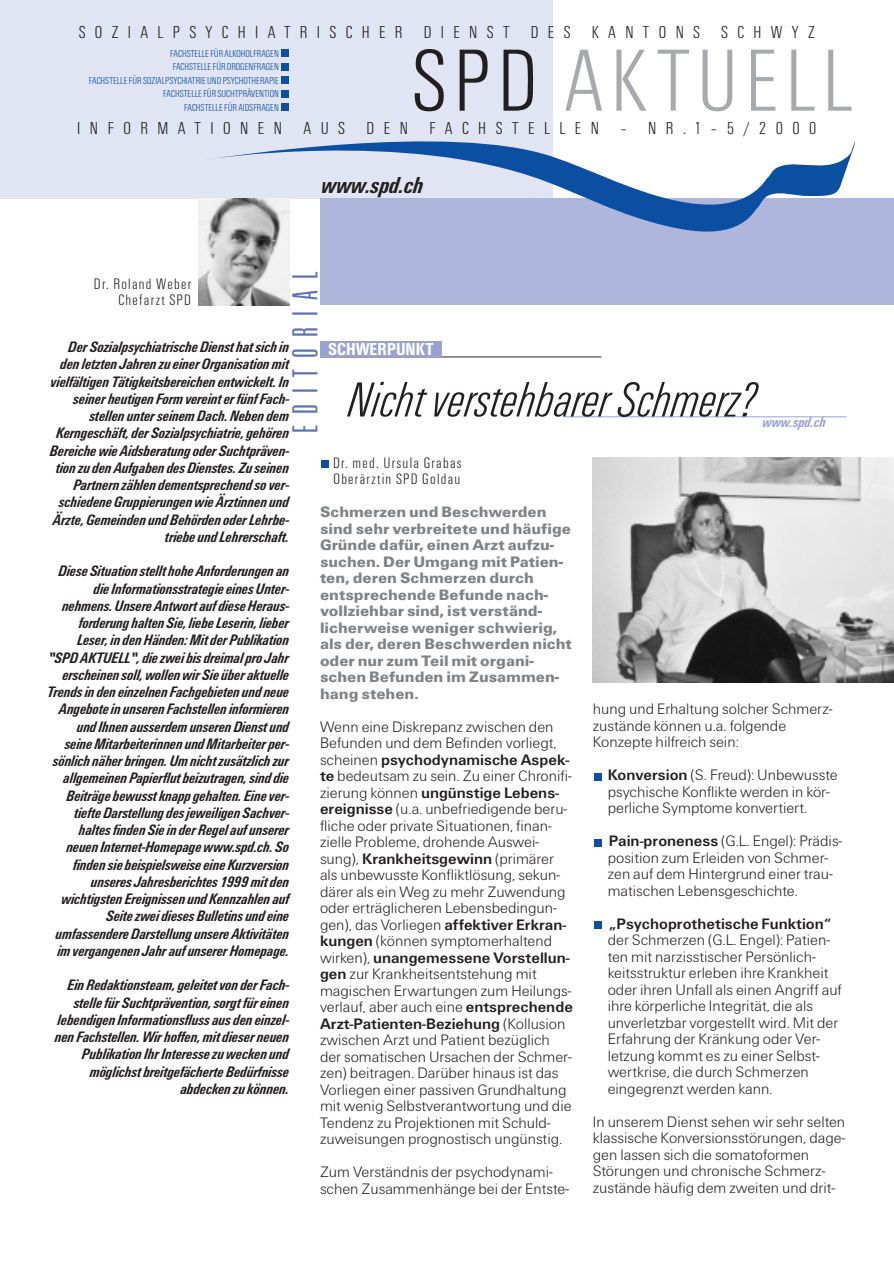
<style>
.page{position:relative;width:894px;height:1263px;background:#fff}
.page>*{position:absolute;margin:0;border:0;box-sizing:border-box;transform-origin:0 0}
.t1{font:300 condensed 91.5px "Unitus T";letter-spacing:.08em;color:#a8a9ad}
.t2{font:italic 300 condensed 51px "Unitus T";color:#231f20}
.t3{font:300 condensed 37.5px "Unitus T";letter-spacing:.295em;color:#5a73b8}
.t4{font:italic 700 condensed 24px "Unitus T";color:#231f20}
.t5{font:300 condensed 18px "Unitus T";letter-spacing:.52em;color:#231f20}
.t6{font:700 condensed 18px "Unitus T";color:#fff}
.t7{font:300 15.75px/16.5px "Unitus T";color:#231f20}
.t8{font:italic 700 condensed 15.75px/17.2px "Unitus T";color:#231f20;text-align:right}
.t9{font:900 15.75px/16.5px "Unitus T";color:#808285}
.t10{font:300 condensed 15.75px/16.5px "Unitus T";letter-spacing:.08em;color:#231f20}
.t11{font:700 15.75px "Unitus T";color:#231f20}
.t12{font:italic 700 condensed 15px "Unitus T";color:#99a2d1}
.t13{font:300 condensed 10.5px/13.5px "Unitus T";color:#0a4fa2;text-align:right}
.s1{color:#231f20}
.s2{font-weight:700}
</style>
<div class="page">
<div style="left:0;top:0;width:553px;height:199px;background:#e1e4f2"></div>
<div style="left:320px;top:199px;width:574px;height:106px;background:#afb6db"></div>
<img style="left:198px;top:199px;width:91px;height:106px">
<div style="left:282px;top:104px;width:7px;height:7px;background:#0a4fa2"></div>
<div style="left:282px;top:90px;width:7px;height:7px;background:#0a4fa2"></div>
<div style="left:282px;top:76px;width:7px;height:8px;background:#0a4fa2"></div>
<div style="left:282px;top:63px;width:7px;height:7px;background:#0a4fa2"></div>
<div style="left:282px;top:50px;width:7px;height:7px;background:#0a4fa2"></div>
<svg style="left:205px;top:141px;width:650px;height:97px"></svg>
<div style="left:322px;top:461px;width:7px;height:7px;background:#0a4fa2"></div>
<div style="left:594px;top:922px;width:8px;height:7px;background:#0a4fa2"></div>
<div style="left:594px;top:839px;width:8px;height:7px;background:#0a4fa2"></div>
<div style="left:594px;top:773px;width:8px;height:7px;background:#0a4fa2"></div>
<hr style="left:320px;top:357px;width:281px;height:1px;background:#231f20">
<div style="left:320px;top:342px;width:122px;height:15px;background:#99a2d1"></div>
<hr style="left:564px;top:416px;width:283px;height:1px;background:#99a2d1">
<img style="left:593px;top:457px;width:301px;height:225px">
<p class="t5" style="left:79px;top:26px;width:738px">SOZIALPSYCHIATRISCHER DIENST DES KANTONS SCHWYZ</p>
<p class="t13" style="left:89px;top:47px;width:192px">FACHSTELLE FÜR ALKOHOLFRAGEN<br>FACHSTELLE FÜR DROGENFRAGEN<br>FACHSTELLE FÜR SOZIALPSYCHIATRIE UND PSYCHOTHERAPIE FACHSTELLE FÜR SUCHTPRÄVENTION<br>FACHSTELLE FÜR AIDSFRAGEN</p>
<h1 class="t1" style="left:412px;top:51px;width:442px"><span class="s1">SPD</span> AKTUELL</h1>
<p class="t5" style="left:77px;top:123px;width:741px">INFORMATIONEN AUS DEN FACHSTELLEN – NR.1–5/2000</p>
<h3 class="t4" style="left:322px;top:178px;width:103px">www.spd.ch</h3>
<p class="t10" style="left:94px;top:277px;width:99px;text-align:right">Dr. Roland Weber<br>Chefarzt SPD</p>
<h3 class="t3" style="left:293px;top:433px;width:163px;rotate:-90deg">EDITORIAL</h3>
<p class="t8" style="left:50px;top:340px;width:241px">Der Sozialpsychiatrische Dienst hat sich in den letzten Jahren zu einer Organisation mit vielfältigen Tätigkeitsbereichen entwickelt. In seiner heutigen Form vereint er fünf Fach&shy;stellen unter seinem Dach. Neben dem Kerngeschäft, der Sozialpsychiatrie, gehören Bereiche wie Aidsberatung oder Suchtpräven&shy;tion zu den Aufgaben des Dienstes. Zu seinen Partnern zählen dementsprechend so ver&shy;schiedene Gruppierungen wie Ärztinnen und Ärzte, Gemeinden und Behörden oder Lehrbe&shy;triebe und Lehrerschaft.</p>
<p class="t8" style="left:47px;top:564px;width:244px">Diese Situation stellt hohe Anforderungen an die Informationsstrategie eines Unter&shy;nehmens. Unsere Antwort auf diese Heraus&shy;forderung halten Sie, liebe Leserin, lieber Leser, in den Händen: Mit der Publikation "SPD AKTUELL", die zwei bis dreimal pro Jahr erscheinen soll, wollen wir Sie über aktuelle Trends in den einzelnen Fachgebieten und neue Angebote in unseren Fachstellen informieren und Ihnen ausserdem unseren Dienst und seine Mitarbeiterinnen und Mitarbeiter per&shy;sönlich näher bringen. Um nicht zusätzlich zur allgemeinen Papierflut beizutragen, sind die Beiträge bewusst knapp gehalten. Eine ver&shy;tiefte Darstellung des jeweiligen Sachver&shy;haltes finden Sie in der Regel auf unserer neuen Internet-Homepage www.spd.ch. So finden sie beispielsweise eine Kurzversion unseres Jahresberichtes 1999 mit den wichtigsten Ereignissen und Kennzahlen auf Seite zwei dieses Bulletins und eine umfassendere Darstellung unsere Aktivitäten im vergangenen Jahr auf unserer Homepage.</p>
<p class="t8" style="left:55px;top:978px;width:236px">Ein Redaktionsteam, geleitet von der Fach&shy;stelle für Suchtprävention, sorgt für einen lebendigen Informationsfluss aus den einzel&shy;nen Fachstellen. Wir hoffen, mit dieser neuen Publikation Ihr Interesse zu wecken und möglichst breitgefächerte Bedürfnisse abdecken zu können.</p>
<p class="t6" style="left:328px;top:344px;width:107px">SCHWERPUNKT</p>
<h2 class="t2" style="left:347px;top:383px;width:409px">Nicht verstehbarer Schmerz?</h2>
<p class="t12" style="left:762px;top:417px;width:65px">www.spd.ch</p>
<p class="t10" style="left:333px;top:456px;width:130px">Dr. med. Ursula Grabas<br>Oberärztin SPD Goldau</p>
<p class="t9" style="left:320px;top:505px;width:253px">Schmerzen und Beschwerden sind sehr verbreitete und häufige<br>Gründe dafür, einen Arzt aufzu&shy;suchen. Der Umgang mit Patien&shy;ten, deren Schmerzen durch entsprechende Befunde nach&shy;vollziehbar sind, ist verständ&shy;licherweise weniger schwierig, als der, deren Beschwerden nicht oder nur zum Teil mit organi&shy;schen Befunden im Zusammen&shy;hang stehen.</p>
<p class="t7" style="left:320px;top:720px;width:254px">Wenn eine Diskrepanz zwischen den Befunden und dem Befinden vorliegt, scheinen <span class="s2">psychodynamische Aspek&shy;te</span> bedeutsam zu sein. Zu einer Chronifi&shy;zierung können <span class="s2">ungünstige Lebens&shy;ereignisse</span> (u.a. unbefriedigende beru&shy;fliche oder private Situationen, finan&shy;zielle Probleme, drohende Auswei&shy;sung), <span class="s2">Krankheitsgewinn</span> (primärer als unbewusste Konfliktlösung, sekun&shy;därer als ein Weg zu mehr Zuwendung oder erträglicheren Lebensbedingun&shy;gen), das Vorliegen <span class="s2">affektiver Erkran&shy;kungen</span> (können symptomerhaltend wirken), <span class="s2">unangemessene Vorstellun&shy;gen</span> zur Krankheitsentstehung mit magischen Erwartungen zum Heilungs&shy;verlauf, aber auch eine <span class="s2">entsprechende Arzt-Patienten-Beziehung</span> (Kollusion zwischen Arzt und Patient bezüglich der somatischen Ursachen der Schmer&shy;zen) beitragen. Darüber hinaus ist das Vorliegen einer passiven Grundhaltung mit wenig Selbstverantwortung und die Tendenz zu Projektionen mit Schuld&shy;zuweisungen prognostisch ungünstig.</p>
<p class="t7" style="left:320px;top:1165px;width:250px">Zum Verständnis der psychodynami&shy;schen Zusammenhänge bei der Entste-</p>
<p class="t7" style="left:593px;top:702px;width:241px">hung und Erhaltung solcher Schmerz&shy;zustände können u.a. folgende<br>Konzepte hilfreich sein:</p>
<p class="t7" style="left:608px;top:768px;width:231px"><span class="s2">Konversion</span> (S. Freud): Unbewusste psychische Konflikte werden in kör&shy;perliche Symptome konvertiert.</p>
<p class="t7" style="left:608px;top:834px;width:236px"><span class="s2">Pain-proneness</span> (G.L. Engel): Prädis&shy;position zum Erleiden von Schmer&shy;zen auf dem Hintergrund einer trau&shy;matischen Lebensgeschichte.</p>
<p class="t11" style="left:609px;top:918px;width:224px">„Psychoprothetische Funktion“</p>
<p class="t7" style="left:608px;top:933px;width:236px">der Schmerzen (G.L. Engel): Patien&shy;ten mit narzisstischer Persönlich&shy;keitsstruktur erleben ihre Krankheit oder ihren Unfall als einen Angriff auf ihre körperliche Integrität, die als unverletzbar vorgestellt wird. Mit der Erfahrung der Kränkung oder Ver&shy;letzung kommt es zu einer Selbst&shy;wertkrise, die durch Schmerzen eingegrenzt werden kann.</p>
<p class="t7" style="left:593px;top:1115px;width:254px">In unserem Dienst sehen wir sehr selten klassische Konversionsstörungen, dage&shy;gen lassen sich die somatoformen Störungen und chronische Schmerz&shy;zustände häufig dem zweiten und drit-</p>
</div>
